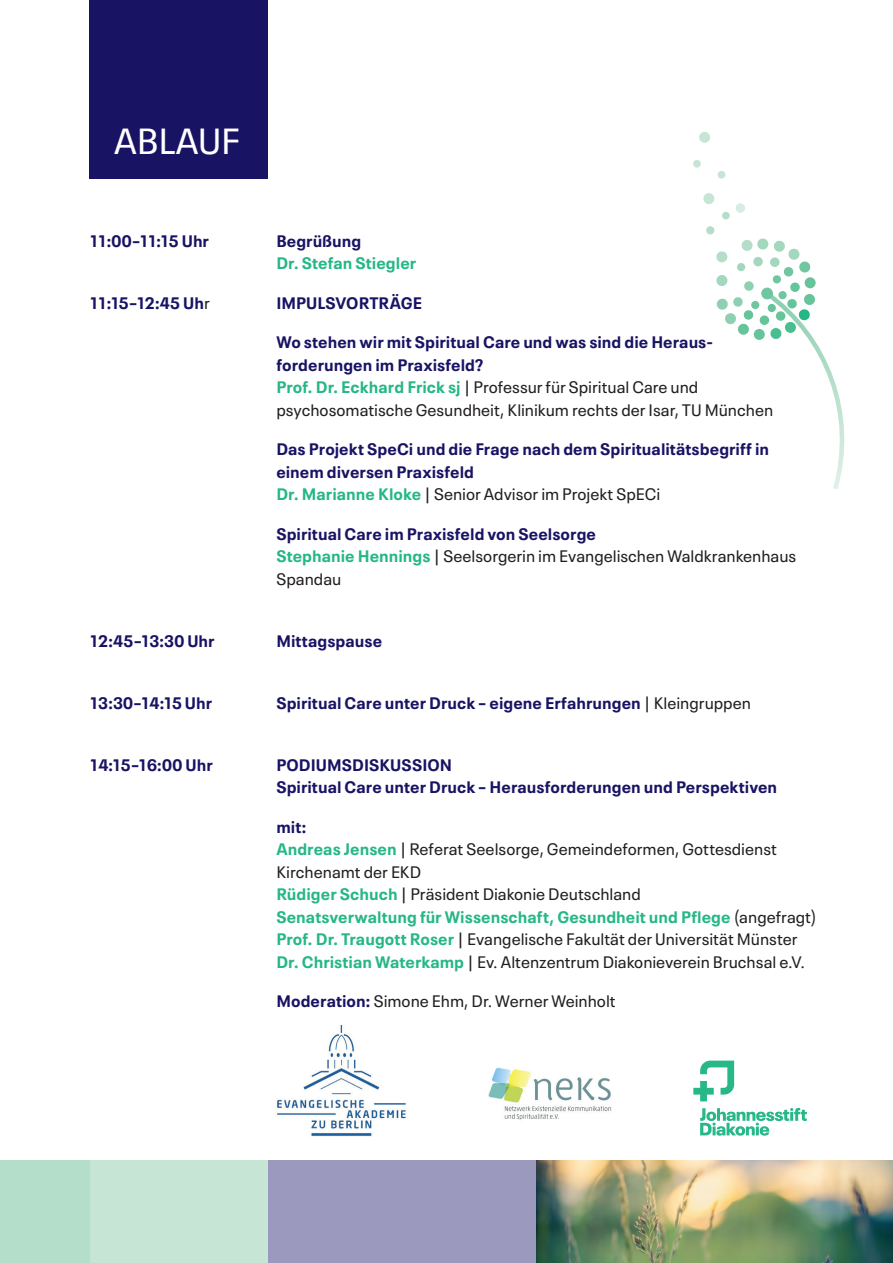
<style>
.page{position:relative;width:893px;height:1263px;background:#fff}
.page>*{position:absolute;margin:0;border:0;box-sizing:border-box;transform-origin:0 0}
.t1{font:36px "Neue Plak Text";color:#fff}
.t2{font:16.5px/22.5px "Neue Plak Text";color:#231f20}
.t3{font:700 16.5px/22.5px "Neue Plak Text";color:#191364}
.t4{font:700 16.5px "Neue Plak Text";letter-spacing:-.025em;color:#191364}
.t5{font:700 16.5px "Neue Plak Text";letter-spacing:.005em;color:#26b787}
.t6{font:700 16.5px "Neue Plak Text";letter-spacing:-.03em;color:#191364}
.s1{font-weight:400;color:#231f20}
.s2{font-weight:700;color:#191364}
.s3{font-weight:700;color:#26b787}
.s4{color:#26b787}
</style>
<div class="page">
<div style="left:89px;top:0;width:179px;height:179px;background:#191364"></div>
<div style="left:89px;top:1161px;width:179px;height:102px;background:#c6e5d5"></div>
<img style="left:536px;top:1161px;width:357px;height:102px">
<div style="left:0;top:1161px;width:89px;height:102px;background:#b5deca"></div>
<div style="left:268px;top:1161px;width:268px;height:102px;background:#9c99bf"></div>
<img style="left:277px;top:1025px;width:129px;height:112px">
<img style="left:488px;top:1067px;width:124px;height:53px">
<svg style="left:693px;top:1060px;width:41px;height:41px"></svg>
<svg style="left:700px;top:1108px;width:107px;height:28px"></svg>
<svg style="left:703px;top:193px;width:12px;height:11px"></svg>
<svg style="left:717px;top:171px;width:9px;height:8px"></svg>
<svg style="left:706px;top:226px;width:139px;height:263px"></svg>
<div style="left:757px;top:238px;width:11px;height:11px;background:#a3d7be;border-radius:5px"></div>
<div style="left:761px;top:288px;width:12px;height:11px;background:#70c6a1;border-radius:50%"></div>
<svg style="left:722px;top:203px;width:23px;height:16px"></svg>
<svg style="left:699px;top:132px;width:11px;height:11px"></svg>
<svg style="left:693px;top:160px;width:8px;height:8px"></svg>
<h1 class="t1" style="left:114px;top:112px;width:127px">ABLAUF</h1>
<p class="t6" style="left:89px;top:227px;width:121px">11:00–11:15 Uhr</p>
<p class="t3" style="left:276px;top:228px;width:86px">Begrüßung</p>
<p class="t5" style="left:276px;top:250px;width:141px">Dr. Stefan Stiegler</p>
<p class="t3" style="left:89px;top:290px;width:122px">11:15–12:45 Uh<span class="s1">r</span></p>
<p class="t3" style="left:276px;top:290px;width:147px">IMPULSVORTRÄGE</p>
<p class="t2" style="left:276px;top:329px;width:498px"><span class="s2">Wo stehen wir mit Spiritual Care und was sind die Heraus&shy;forderungen im Praxisfeld?<br></span><span class="s3">Prof. Dr. Eckhard Frick sj</span> | Professur für Spiritual Care und psychosomatische Gesundheit, Klinikum rechts der Isar, TU München</p>
<p class="t3" style="left:276px;top:436px;width:494px">Das Projekt SpeCi und die Frage nach dem Spiritualitätsbegriff in einem diversen Praxisfeld<br><span class="s4">Dr. Marianne Kloke</span> <span class="s1">| Senior Advisor im Projekt SpECi</span></p>
<p class="t2" style="left:276px;top:521px;width:521px"><span class="s2">Spiritual Care im Praxisfeld von Seelsorge<br></span><span class="s3">Stephanie Hennings</span> | Seelsorgerin im Evangelischen Waldkrankenhaus<br>Spandau</p>
<p class="t3" style="left:89px;top:628px;width:127px">12:45–13:30 Uhr</p>
<p class="t3" style="left:276px;top:628px;width:107px">Mittagspause</p>
<p class="t4" style="left:89px;top:689px;width:124px">13:30–14:15 Uhr</p>
<p class="t3" style="left:276px;top:690px;width:476px">Spiritual Care unter Druck – eigene Erfahrungen <span class="s1">| Kleingruppen</span></p>
<p class="t4" style="left:89px;top:751px;width:125px">14:15–16:00 Uhr</p>
<p class="t3" style="left:276px;top:752px;width:502px">PODIUMSDISKUSSION<br>Spiritual Care unter Druck – Herausforderungen und Perspektiven</p>
<p class="t2" style="left:276px;top:814px;width:542px"><span class="s2">mit:<br></span><span class="s3">Andreas Jensen</span> | Referat Seelsorge, Gemeindeformen, Gottesdienst Kirchenamt der EKD<br><span class="s3">Rüdiger Schuch</span> | Präsident Diakonie Deutschland<br><span class="s3">Senatsverwaltung für Wissenschaft, Gesundheit und Pflege</span> (angefragt)<br><span class="s3">Prof. Dr. Traugott Roser</span> | Evangelische Fakultät der Universität Münster <span class="s3">Dr. Christian Waterkamp</span> | Ev. Altenzentrum Diakonieverein Bruchsal e.V.</p>
<p class="t2" style="left:276px;top:989px;width:341px"><span class="s2">Moderation:</span> Simone Ehm, Dr. Werner Weinholt</p>
</div>
